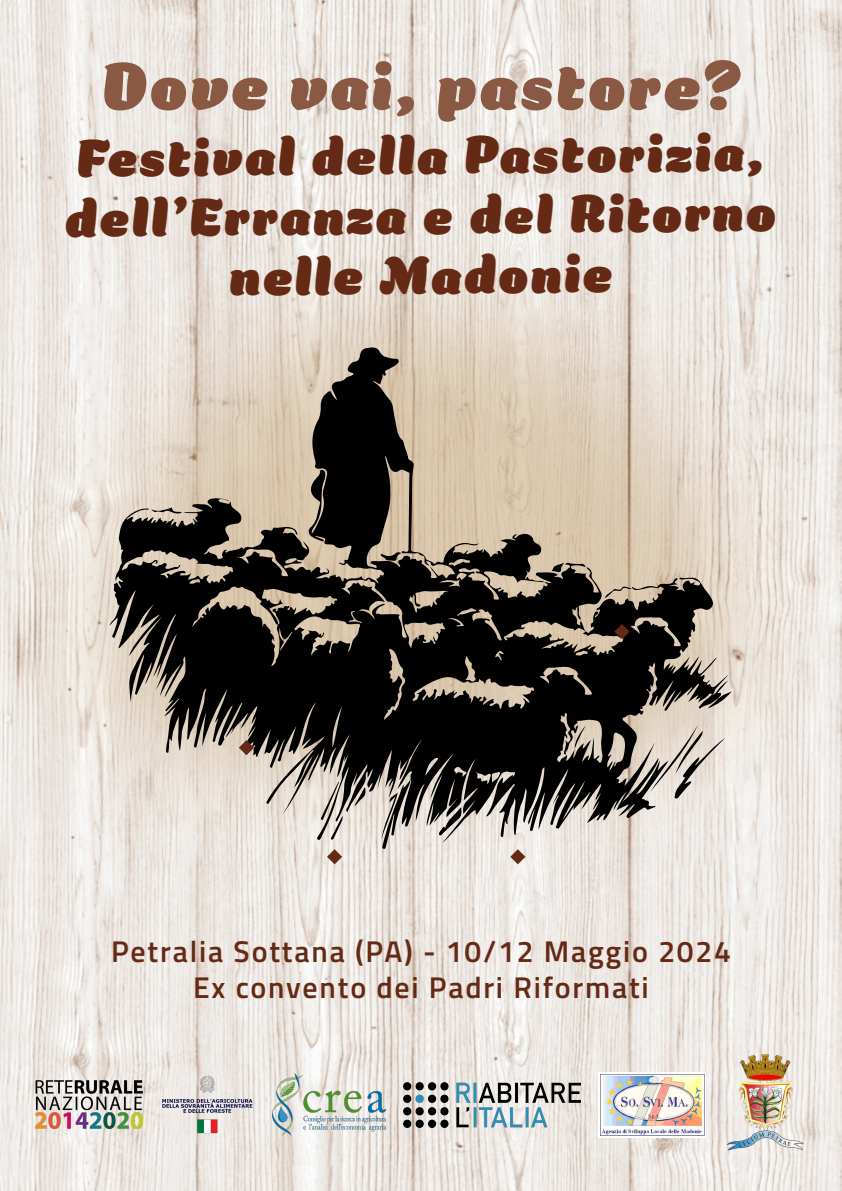
<style>
.page{position:relative;width:842px;height:1191px;background:#fff}
.page>*{position:absolute;margin:0;border:0;box-sizing:border-box;transform-origin:0 0}
.OKTOBER_BOLD{font:60px "Balbum Rolypoly";letter-spacing:.06em;color:#8a5944}
.FEST{font:48px/60px "Balbum Rolypoly";color:#652a15;text-align:center}
.BEER_MUSIC_FOOD{font:600 30px "Titillium";letter-spacing:.06em;color:#652a15}
</style>
<div class="page">
<img style="left:0;top:0;width:842px;height:1191px">
<svg style="left:109px;top:347px;width:620px;height:495px;background:#8a8176"></svg>
<svg style="left:438px;top:807px;width:24px;height:29px"></svg>
<svg style="left:650px;top:724px;width:75px;height:75px;background:#cbc3ba"></svg>
<svg style="left:699px;top:680px;width:33px;height:28px"></svg>
<svg style="left:552px;top:563px;width:12px;height:9px"></svg>
<svg style="left:320px;top:781px;width:23px;height:59px"></svg>
<svg style="left:151px;top:507px;width:31px;height:7px"></svg>
<svg style="left:354px;top:787px;width:13px;height:19px"></svg>
<svg style="left:381px;top:759px;width:30px;height:90px;background:#89847e"></svg>
<svg style="left:605px;top:585px;width:27px;height:13px"></svg>
<svg style="left:380px;top:552px;width:21px;height:9px"></svg>
<svg style="left:574px;top:726px;width:11px;height:22px"></svg>
<img style="left:272px;top:1073px;width:113px;height:62px">
<img style="left:599px;top:1072px;width:107px;height:65px">
<img style="left:724px;top:1053px;width:82px;height:102px">
<img style="left:404px;top:1082px;width:176px;height:45px">
<img style="left:35px;top:1080px;width:107px;height:48px">
<img style="left:161px;top:1074px;width:93px;height:61px">
<svg style="left:327px;top:849px;width:15px;height:15px"></svg>
<svg style="left:510px;top:849px;width:15px;height:15px"></svg>
<svg style="left:614px;top:624px;width:16px;height:15px"></svg>
<svg style="left:239px;top:740px;width:15px;height:15px"></svg>
<p class="OKTOBER_BOLD" style="left:101px;top:53px;width:640px">Dove vai, pastore?</p>
<p class="FEST" style="left:64px;top:133px;width:712px;rotate:-1deg">Festival della Pastorizia, dell’Erranza e del Ritorno nelle Madonie</p>
<p class="BEER_MUSIC_FOOD" style="left:111px;top:928px;width:621px">Petralia Sottana (PA) - 10/12 Maggio 2024</p>
<p class="BEER_MUSIC_FOOD" style="left:193px;top:964px;width:457px">Ex convento dei Padri Riformati</p>
</div>
